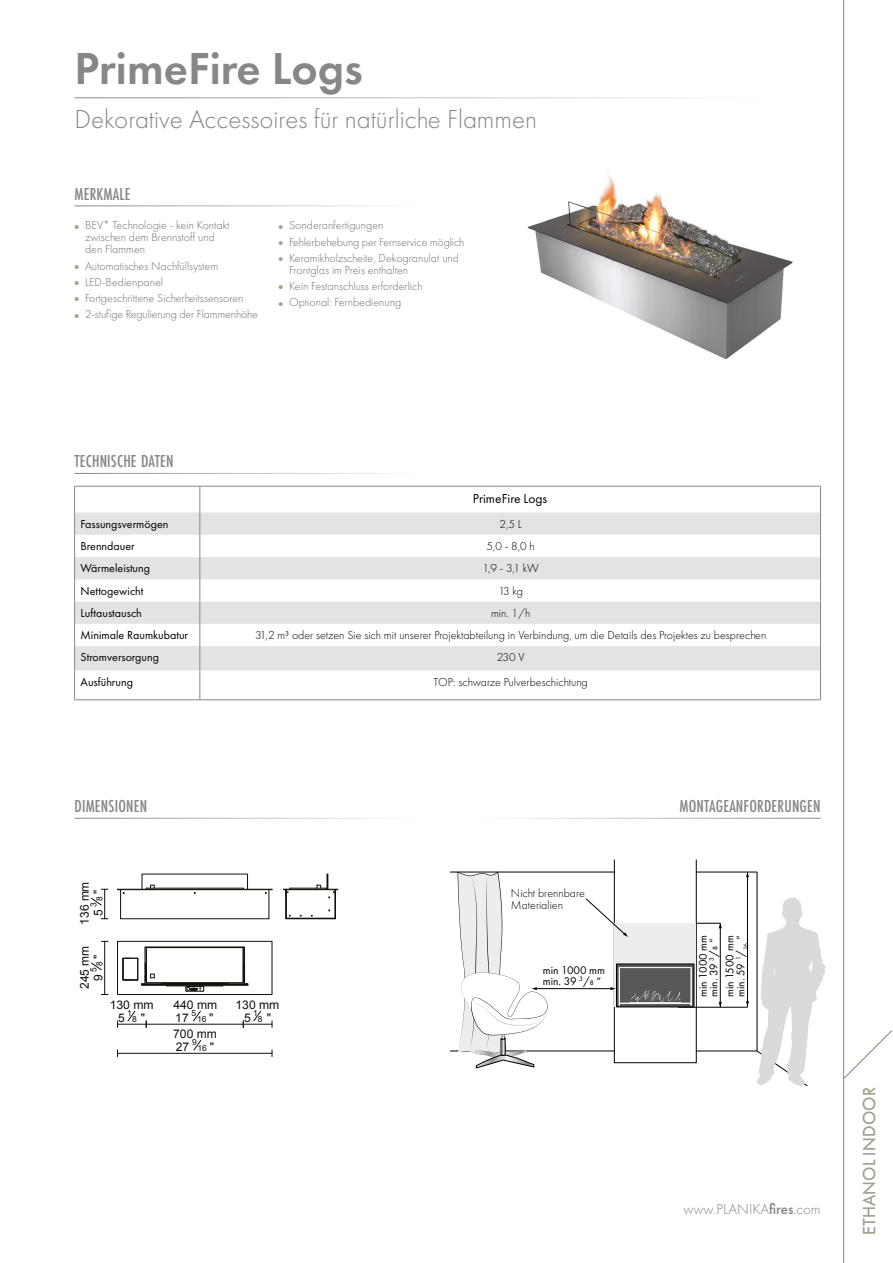
<style>
.page{position:relative;width:893px;height:1263px;background:#fff}
.page>*{position:absolute;margin:0;border:0;box-sizing:border-box;transform-origin:0 0}
.t1{font:600 46.5px "Futura PT";color:#878787}
.t2{font:300 27px "Futura PT";color:#878787}
.t3{font:500 18px "Futura PT Cond";letter-spacing:.01em;color:#878787}
.t4{font:18px "Futura PT";letter-spacing:.01em;color:#a8a192}
.t5{font:300 15px "Futura PT";color:#878787}
.t6{font:13.5px "Futura PT";color:#000}
.t7{font:12.15px/13.6px "Arial";color:#12110b}
.t8{font:300 12px/12px "Futura PT";color:#706f6f}
.t9{font:300 12px/12px "Futura PT";color:#000}
.t10{font:12px "Futura PT";color:#000}
.t11{font:12px/13.4px "Arial";color:#12110b}
.t12{font:11.55px/10.9px "Futura PT";color:#000}
.t13{font:8.55px "Arial";color:#12110b}
.t14{font:8.4px "Arial";color:#12110b}
.s1{font-family:"Proxima Nova";font-weight:900;font-size:6.75px;color:#a8a192}
.s2{font-style:inherit}
.s3{font-size:12.15px}
.s4{font-size:12px}
.s5{font-weight:500}
</style>
<div class="page">
<hr style="left:74px;top:97px;width:705px;height:1px;background:#878787">
<hr style="left:74px;top:205px;width:349px;height:1px;background:#878787">
<hr style="left:74px;top:473px;width:349px;height:1px;background:#878787">
<hr style="left:74px;top:818px;width:349px;height:1px;background:#878787">
<hr style="left:472px;top:818px;width:349px;height:1px;background:#878787">
<hr style="left:843px;top:0;width:1px;height:1263px;background:#878787">
<hr style="left:450px;top:1051px;width:307px;height:1px;background:#000">
<div style="left:614px;top:859px;width:82px;height:204px;background:#fff;border:1px solid #000"></div>
<div style="left:615px;top:923px;width:81px;height:84px;background:#ededed"></div>
<hr style="left:450px;top:872px;width:164px;height:1px;background:#000">
<hr style="left:696px;top:872px;width:61px;height:1px;background:#000">
<hr style="left:678px;top:1007px;width:69px;height:1px;background:#000">
<hr style="left:720px;top:923px;width:1px;height:84px;background:#000">
<svg style="left:696px;top:923px;width:26px;height:5px"></svg>
<hr style="left:747px;top:872px;width:1px;height:135px;background:#000">
<hr style="left:537px;top:988px;width:75px;height:1px;background:#000">
<svg style="left:610px;top:987px;width:6px;height:3px"></svg>
<svg style="left:457px;top:871px;width:93px;height:197px"></svg>
<svg style="left:586px;top:899px;width:42px;height:38px"></svg>
<hr style="left:757px;top:872px;width:1px;height:179px;background:#000">
<svg style="left:757px;top:898px;width:68px;height:188px"></svg>
<div style="left:616px;top:964px;width:78px;height:43px;background:#575756"></div>
<div style="left:616px;top:964px;width:78px;height:43px;border:1px solid #000"></div>
<hr style="left:619px;top:967px;width:72px;height:1px;background:#fff">
<hr style="left:619px;top:968px;width:1px;height:37px;background:#fff">
<hr style="left:691px;top:968px;width:1px;height:37px;background:#fff">
<hr style="left:619px;top:1003px;width:72px;height:1px;background:#fff">
<svg style="left:630px;top:990px;width:51px;height:13px"></svg>
<svg style="left:843px;top:1029px;width:49px;height:50px"></svg>
<svg style="left:75px;top:512px;width:745px;height:158px;fill:#e3e3e3"></svg>
<hr style="left:200px;top:670px;width:1px;height:30px;background:#878787">
<hr style="left:820px;top:670px;width:1px;height:30px;background:#878787">
<hr style="left:74px;top:486px;width:126px;height:1px;background:#878787">
<hr style="left:200px;top:486px;width:621px;height:1px;background:#878787">
<hr style="left:74px;top:670px;width:1px;height:30px;background:#878787">
<hr style="left:74px;top:699px;width:126px;height:1px;background:#878787">
<hr style="left:200px;top:699px;width:621px;height:1px;background:#878787">
<svg style="left:74px;top:486px;width:1px;height:184px"></svg>
<svg style="left:200px;top:486px;width:1px;height:184px"></svg>
<svg style="left:820px;top:486px;width:1px;height:184px"></svg>
<img style="left:527px;top:175px;width:266px;height:185px">
<hr style="left:118px;top:994px;width:154px;height:1px;background:#12110b">
<hr style="left:272px;top:942px;width:1px;height:52px;background:#12110b">
<hr style="left:118px;top:941px;width:154px;height:1px;background:#12110b">
<hr style="left:117px;top:942px;width:1px;height:52px;background:#12110b">
<hr style="left:244px;top:947px;width:1px;height:36px;background:#12110b">
<hr style="left:145px;top:947px;width:1px;height:36px;background:#12110b">
<hr style="left:167px;top:986px;width:55px;height:1px;background:#12110b">
<hr style="left:146px;top:947px;width:97px;height:1px;background:#12110b">
<hr style="left:243px;top:948px;width:1px;height:35px;background:#12110b">
<hr style="left:146px;top:982px;width:97px;height:1px;background:#12110b">
<hr style="left:166px;top:985px;width:57px;height:1px;background:#12110b">
<hr style="left:162px;top:983px;width:66px;height:1px;background:#12110b">
<div style="left:142px;top:984px;width:106px;height:1px;border:1px solid #12110b"></div>
<svg style="left:222px;top:963px;width:27px;height:23px"></svg>
<hr style="left:117px;top:889px;width:155px;height:1px;background:#12110b">
<hr style="left:284px;top:889px;width:54px;height:1px;background:#12110b">
<hr style="left:121px;top:918px;width:148px;height:1px;background:#12110b">
<svg style="left:117px;top:889px;width:7px;height:30px"></svg>
<svg style="left:265px;top:889px;width:8px;height:30px"></svg>
<hr style="left:290px;top:888px;width:36px;height:1px;background:#12110b">
<hr style="left:286px;top:918px;width:49px;height:1px;background:#12110b">
<svg style="left:283px;top:888px;width:8px;height:31px"></svg>
<svg style="left:311px;top:874px;width:27px;height:45px"></svg>
<hr style="left:146px;top:948px;width:1px;height:35px;background:#12110b">
<svg style="left:122px;top:957px;width:46px;height:29px"></svg>
<svg style="left:185px;top:986px;width:19px;height:6px"></svg>
<hr style="left:104px;top:889px;width:1px;height:30px;background:#12110b">
<svg style="left:91px;top:897px;width:11px;height:9px"></svg>
<hr style="left:104px;top:941px;width:1px;height:53px;background:#12110b">
<svg style="left:91px;top:962px;width:11px;height:8px"></svg>
<svg style="left:117px;top:1010px;width:30px;height:17px"></svg>
<hr style="left:146px;top:1024px;width:97px;height:1px;background:#12110b">
<svg style="left:193px;top:1010px;width:8px;height:12px"></svg>
<hr style="left:117px;top:1053px;width:155px;height:1px;background:#12110b">
<svg style="left:193px;top:1040px;width:9px;height:11px"></svg>
<svg style="left:243px;top:1010px;width:30px;height:17px"></svg>
<h1 class="t1" style="left:74px;top:40px;width:290px">PrimeFire Logs</h1>
<h2 class="t2" style="left:74px;top:104px;width:464px">Dekorative Accessoires für natürliche Flammen</h2>
<h3 class="t3" style="left:74px;top:183px;width:58px">MERKMALE</h3>
<p class="t8" style="left:85px;top:219px;width:146px;text-indent:-11px"><span class="s1">●</span> BEV* Technologie - kein Kontakt zwischen dem Brennstoff und den Flammen</p>
<p class="t8" style="left:74px;top:260px;width:145px"><span class="s1">●</span> Automatisches Nachfüllsystem</p>
<p class="t8" style="left:74px;top:276px;width:90px"><span class="s1">●</span> LED-Bedienpanel</p>
<p class="t8" style="left:74px;top:292px;width:171px"><span class="s1">●</span> Fortgeschrittene Sicherheitssensoren</p>
<p class="t8" style="left:74px;top:308px;width:185px"><span class="s1">●</span> 2-stufige Regulierung der Flammenhöhe</p>
<p class="t8" style="left:278px;top:219px;width:106px"><span class="s1">●</span> Sonderanfertigungen</p>
<p class="t8" style="left:278px;top:236px;width:188px"><span class="s1">●</span> Fehlerbehebung per Fernservice möglich</p>
<p class="t8" style="left:289px;top:252px;width:171px;text-indent:-11px"><span class="s1">●</span> Keramikholzscheite, Dekogranulat und<br>Frontglas im Preis enthalten</p>
<p class="t8" style="left:278px;top:280px;width:146px"><span class="s1">●</span> Kein Festanschluss erforderlich</p>
<p class="t8" style="left:278px;top:296px;width:124px"><span class="s1">●</span> Optional: Fernbedienung</p>
<h3 class="t3" style="left:74px;top:451px;width:101px">TECHNISCHE DATEN</h3>
<p class="t6" style="left:473px;top:490px;width:76px">PrimeFire Logs</p>
<p class="t10" style="left:81px;top:516px;width:89px">Fassungsvermögen</p>
<p class="t9" style="left:499px;top:518px;width:24px">2,5 L</p>
<p class="t10" style="left:81px;top:539px;width:56px">Brenndauer</p>
<p class="t9" style="left:487px;top:540px;width:50px">5,0 - 8,0 h</p>
<p class="t10" style="left:81px;top:561px;width:71px">Wärmeleistung</p>
<p class="t9" style="left:483px;top:562px;width:58px">1,9 - 3,1 kW</p>
<p class="t10" style="left:81px;top:583px;width:64px">Nettogewicht</p>
<p class="t9" style="left:498px;top:585px;width:26px">13 kg</p>
<p class="t10" style="left:81px;top:606px;width:63px">Luftaustausch</p>
<p class="t9" style="left:491px;top:607px;width:41px">min. 1/h</p>
<p class="t10" style="left:81px;top:628px;width:109px">Minimale Raumkubatur</p>
<p class="t9" style="left:255px;top:629px;width:513px">31,2 m³ oder setzen Sie sich mit unserer Projektabteilung in Verbindung, um die Details des Projektes zu besprechen</p>
<p class="t10" style="left:81px;top:650px;width:80px">Stromversorgung</p>
<p class="t9" style="left:497px;top:651px;width:30px">230 V</p>
<p class="t10" style="left:81px;top:674px;width:54px">Ausführung</p>
<p class="t9" style="left:434px;top:676px;width:156px"><span class="s2">TOP</span>: schwarze Pulverbeschichtung</p>
<h3 class="t3" style="left:74px;top:795px;width:74px">DIMENSIONEN</h3>
<h3 class="t3" style="left:679px;top:795px;width:143px">MONTAGEANFORDERUNGEN</h3>
<p class="t7" style="left:78px;top:916px;width:36px;text-indent:-8px;rotate:-90deg">136 mm<br>5</p>
<p class="t13" style="left:94px;top:901px;width:13px;rotate:-90deg">8 <span class="s3">"</span></p>
<p class="t13" style="left:88px;top:907px;width:6px;rotate:-90deg">3</p>
<p class="t9" style="left:511px;top:887px;width:76px">Nicht brennbare<br>Materialien</p>
<p class="t7" style="left:78px;top:981px;width:37px;text-indent:-8px;rotate:-90deg">245 mm<br>9</p>
<p class="t13" style="left:94px;top:966px;width:13px;rotate:-90deg">8 <span class="s3">"</span></p>
<p class="t13" style="left:88px;top:972px;width:6px;rotate:-90deg">5</p>
<p class="t12" style="left:543px;top:965px;width:64px">min 1000 mm min. 39 <sup>3</sup>/₈ “</p>
<p class="t12" style="left:697px;top:997px;width:64px;rotate:-90deg">min 1000 mm min. 39 <sup>3</sup>/₈ “</p>
<p class="t12" style="left:724px;top:997px;width:63px;rotate:-90deg">min 1500 mm min. 59 <sup>1</sup>/<sub>16</sub> “</p>
<p class="t11" style="left:118px;top:998px;width:37px;text-indent:-8px">130 mm<br>5</p>
<p class="t14" style="left:127px;top:1007px;width:6px">1</p>
<p class="t14" style="left:132px;top:1013px;width:15px">8 <span class="s4">"</span></p>
<p class="t11" style="left:173px;top:998px;width:45px">440 mm<br>17</p>
<p class="t14" style="left:192px;top:1007px;width:6px">5</p>
<p class="t14" style="left:197px;top:1013px;width:18px">16 <span class="s4">"</span></p>
<p class="t11" style="left:173px;top:1027px;width:45px">700 mm<br>27</p>
<p class="t14" style="left:192px;top:1036px;width:6px">9</p>
<p class="t14" style="left:197px;top:1042px;width:18px">16 <span class="s4">"</span></p>
<p class="t11" style="left:244px;top:998px;width:37px;text-indent:-8px">130 mm<br>5</p>
<p class="t14" style="left:253px;top:1007px;width:6px">1</p>
<p class="t14" style="left:258px;top:1013px;width:15px">8 <span class="s4">"</span></p>
<p class="t5" style="left:683px;top:1200px;width:139px">www.PLANIKA<span class="s5">fires</span>.com</p>
<h3 class="t4" style="left:858px;top:1235px;width:149px;rotate:-90deg">ETHANOL INDOOR</h3>
</div>
